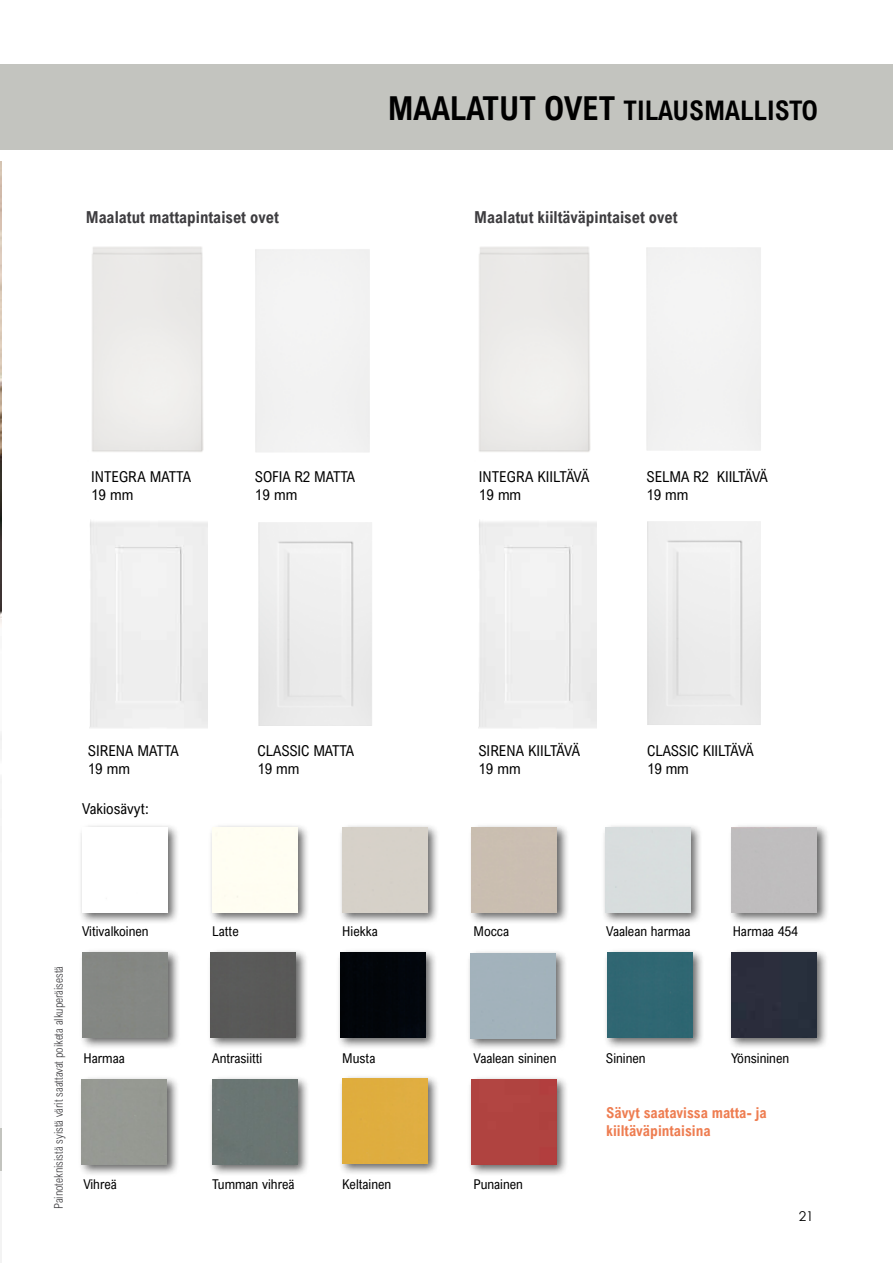
<style>
.page{position:relative;width:893px;height:1263px;background:#fff}
.page>*{position:absolute;margin:0;border:0;box-sizing:border-box;transform-origin:0 0}
.t1{font:700 27px "Arial Nova Cond";color:#000}
.t2{font:700 16.5px "Arial Nova Cond";color:#3e3d40}
.t3{font:15px/18px "Arial Nova Cond";letter-spacing:-.01em;color:#000}
.t4{font:700 15px/18px "Arial Nova Cond";color:#ee7d51}
.t5{font:13.5px "Arial Nova Cond";color:#000}
.t6{font:13.5px "Century Gothic";color:#000}
.t7{font:300 12px "Arial Nova Cond";color:#3e3d40}
.s1{font-size:33px}
</style>
<div class="page">
<div style="left:0;top:64px;width:893px;height:86px;background:#c3c4bf"></div>
<div style="left:92px;top:246px;width:112px;height:206px;background:#ebeae8"></div>
<div style="left:79px;top:823px;width:101px;height:102px;background:#000;opacity:.61"></div>
<img style="left:83px;top:827px;width:85px;height:85px">
<div style="left:208px;top:823px;width:102px;height:102px;background:#000;opacity:.61"></div>
<div style="left:212px;top:827px;width:85px;height:85px;background:#fffef2"></div>
<div style="left:338px;top:823px;width:102px;height:102px;background:#000;opacity:.61"></div>
<div style="left:342px;top:827px;width:85px;height:85px;background:#d6d1c9"></div>
<div style="left:468px;top:823px;width:101px;height:102px;background:#000;opacity:.61"></div>
<div style="left:472px;top:827px;width:85px;height:85px;background:#cabeb1"></div>
<div style="left:79px;top:948px;width:101px;height:102px;background:#000;opacity:.61"></div>
<div style="left:83px;top:952px;width:85px;height:85px;background:#848784"></div>
<div style="left:207px;top:948px;width:101px;height:102px;background:#000;opacity:.61"></div>
<div style="left:211px;top:952px;width:85px;height:85px;background:#595958"></div>
<div style="left:338px;top:1074px;width:102px;height:102px;background:#000;opacity:.61"></div>
<div style="left:342px;top:1078px;width:85px;height:85px;background:#dfad3f"></div>
<div style="left:468px;top:1075px;width:101px;height:102px;background:#000;opacity:.61"></div>
<div style="left:472px;top:1079px;width:85px;height:85px;background:#b04340"></div>
<div style="left:466px;top:949px;width:102px;height:102px;background:#000;opacity:.61"></div>
<div style="left:470px;top:953px;width:86px;height:85px;background:#a2b2bb"></div>
<div style="left:603px;top:948px;width:102px;height:102px;background:#000;opacity:.61"></div>
<div style="left:607px;top:952px;width:85px;height:85px;background:#2f6772"></div>
<div style="left:601px;top:823px;width:102px;height:102px;background:#000;opacity:.61"></div>
<div style="left:605px;top:827px;width:85px;height:85px;background:#d8ddde"></div>
<div style="left:727px;top:948px;width:102px;height:101px;background:#000;opacity:.61"></div>
<div style="left:731px;top:952px;width:85px;height:85px;background:#2a2e3d"></div>
<div style="left:336px;top:948px;width:102px;height:102px;background:#000;opacity:.61"></div>
<div style="left:340px;top:952px;width:85px;height:85px;background:#02060a"></div>
<img style="left:0;top:162px;width:1px;height:1101px">
<hr style="left:0;top:1128px;width:1px;height:42px;background:#c3c4bf">
<div style="left:728px;top:823px;width:101px;height:102px;background:#000;opacity:.61"></div>
<div style="left:732px;top:827px;width:85px;height:85px;background:#bfbdbe"></div>
<div style="left:78px;top:1075px;width:101px;height:102px;background:#000;opacity:.61"></div>
<div style="left:82px;top:1079px;width:85px;height:85px;background:#969993"></div>
<div style="left:208px;top:1075px;width:102px;height:102px;background:#000;opacity:.61"></div>
<div style="left:212px;top:1079px;width:85px;height:85px;background:#6a7573"></div>
<div style="left:258px;top:522px;width:114px;height:204px;background:#ececec"></div>
<div style="left:647px;top:521px;width:114px;height:204px;background:#ececec"></div>
<div style="left:479px;top:246px;width:112px;height:206px;background:#ebeae8"></div>
<div style="left:479px;top:520px;width:118px;height:208px;background:#eee"></div>
<div style="left:90px;top:520px;width:118px;height:208px;background:#eee"></div>
<p class="t2" style="left:86px;top:207px;width:195px">Maalatut mattapintaiset ovet</p>
<h1 class="t1" style="left:388px;top:94px;width:432px"><span class="s1">MAALATUT OVET</span> TILAUSMALLISTO</h1>
<p class="t2" style="left:474px;top:207px;width:205px">Maalatut kiiltäväpintaiset ovet</p>
<p class="t3" style="left:91px;top:467px;width:101px">INTEGRA MATTA<br>19 mm</p>
<p class="t3" style="left:255px;top:467px;width:102px">SOFIA R2 MATTA<br>19 mm</p>
<p class="t3" style="left:479px;top:467px;width:112px">INTEGRA KIILTÄVÄ<br>19 mm</p>
<p class="t3" style="left:647px;top:467px;width:123px">SELMA R2 KIILTÄVÄ<br>19 mm</p>
<p class="t3" style="left:88px;top:741px;width:93px">SIRENA MATTA<br>19 mm</p>
<p class="t3" style="left:258px;top:741px;width:98px">CLASSIC MATTA<br>19 mm</p>
<p class="t3" style="left:82px;top:800px;width:68px">Vakiosävyt:</p>
<p class="t3" style="left:478px;top:741px;width:103px">SIRENA KIILTÄVÄ<br>19 mm</p>
<p class="t3" style="left:647px;top:741px;width:108px">CLASSIC KIILTÄVÄ<br>19 mm</p>
<p class="t7" style="left:51px;top:1209px;width:244px;rotate:-90deg">Painoteknisistä syistä värit saattavat poiketa alkuperäisestä</p>
<p class="t5" style="left:82px;top:923px;width:68px">Vitivalkoinen</p>
<p class="t5" style="left:212px;top:923px;width:28px">Latte</p>
<p class="t5" style="left:342px;top:923px;width:37px">Hiekka</p>
<p class="t5" style="left:474px;top:923px;width:37px">Mocca</p>
<p class="t5" style="left:606px;top:923px;width:86px">Vaalean harmaa</p>
<p class="t5" style="left:733px;top:923px;width:67px">Harmaa 454</p>
<p class="t5" style="left:83px;top:1049px;width:43px">Harmaa</p>
<p class="t5" style="left:212px;top:1049px;width:52px">Antrasiitti</p>
<p class="t5" style="left:83px;top:1176px;width:35px">Vihreä</p>
<p class="t5" style="left:212px;top:1176px;width:84px">Tumman vihreä</p>
<p class="t5" style="left:606px;top:1049px;width:41px">Sininen</p>
<p class="t5" style="left:342px;top:1049px;width:35px">Musta</p>
<p class="t5" style="left:474px;top:1049px;width:84px">Vaalean sininen</p>
<p class="t5" style="left:731px;top:1049px;width:59px">Yönsininen</p>
<p class="t5" style="left:342px;top:1176px;width:51px">Keltainen</p>
<p class="t5" style="left:474px;top:1176px;width:51px">Punainen</p>
<p class="t4" style="left:606px;top:1103px;width:162px">Sävyt saatavissa matta- ja kiiltäväpintaisina</p>
<p class="t6" style="left:799px;top:1207px;width:16px">21</p>
</div>
